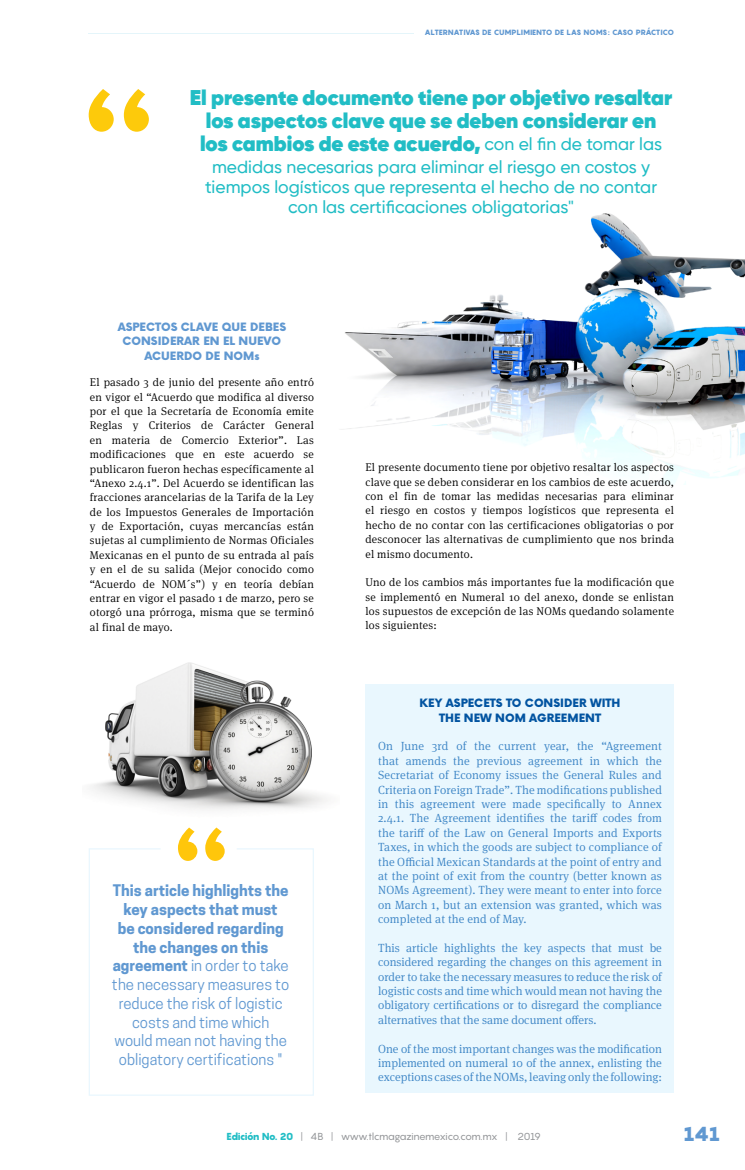
<style>
.page{position:relative;width:745px;height:1170px;background:#fff}
.page>*{position:absolute;margin:0;border:0;box-sizing:border-box;transform-origin:0 0}
.t1{font:800 21.25px/22.5px "Gilroy";color:#21bdc5;text-align:center}
.t2{font:900 20px "Pangram";color:#6098d1}
.t3{font:500 17.5px/20px "Gilroy";color:#21bdc5;text-align:center}
.t4{font:15px/18.8px "Cooper Hewitt";color:#6098d1;text-align:center}
.t5{font:300 11.88px/14.4px "Meta Serif Pro";color:#3b84c5;text-align:justify}
.t6{font:300 11.25px/14.4px "Meta Serif Pro";letter-spacing:.02em;color:#000;text-align:justify}
.t7{font:900 11.25px/14.4px "Now";color:#6098d1;text-align:center}
.t8{font:900 11.25px/14.4px "Now";color:#0254a1;text-align:center}
.t9{font:10px "Pangram";letter-spacing:-.06em;color:#939598}
.t10{font:900 7.5px "Pangram";letter-spacing:-.04em;color:#6098d1}
.s1{font-weight:500;font-size:17.5px}
.s2{font-weight:700}
.s3{font-weight:900;color:#21bdc5}
</style>
<div class="page">
<img style="left:341px;top:213px;width:403px;height:272px">
<img style="left:91px;top:662px;width:237px;height:148px">
<svg style="left:89px;top:848px;width:225px;height:248px"></svg>
<svg style="left:178px;top:827px;width:46px;height:33px"></svg>
<svg style="left:89px;top:89px;width:60px;height:43px"></svg>
<div style="left:365px;top:684px;width:308px;height:408px;background:#e9f7fe"></div>
<hr style="left:88px;top:33px;width:325px;height:1px;background:#e4f5fa">
<p class="t10" style="left:424px;top:27px;width:251px">ALTERNATIVAS DE CUMPLIMIENTO DE LAS NOMS: CASO PRÁCTICO</p>
<h1 class="t1" style="left:190px;top:87px;width:483px">El presente documento tiene por objetivo resaltar los aspectos clave que se deben considerar en los cambios de este acuerdo, <span class="s1">con el fin de tomar las</span></h1>
<h3 class="t3" style="left:205px;top:157px;width:453px">medidas necesarias para eliminar el riesgo en costos y tiempos logísticos que representa el hecho de no contar con las certificaciones obligatorias"</h3>
<p class="t7" style="left:118px;top:319px;width:170px">ASPECTOS CLAVE QUE DEBES<br>CONSIDERAR EN EL NUEVO<br>ACUERDO DE NOMs</p>
<p class="t6" style="left:90px;top:374px;width:225px">El pasado 3 de junio del presente año entró en vigor el “Acuerdo que modifica al diverso por el que la Secretaría de Economía emite Reglas y Criterios de Carácter General en materia de Comercio Exterior”. Las modificaciones que en este acuerdo se publicaron fueron hechas específicamente al “Anexo 2.4.1”. Del Acuerdo se identifican las fracciones arancelarias de la Tarifa de la Ley de los Impuestos Generales de Importación y de Exportación, cuyas mercancías están sujetas al cumplimiento de Normas Oficiales Mexicanas en el punto de su entrada al país y en el de su salida (Mejor conocido como “Acuerdo de NOM´s”) y en teoría debían entrar en vigor el pasado 1 de marzo, pero se otorgó una prórroga, misma que se terminó al final de mayo.</p>
<p class="t4" style="left:112px;top:881px;width:179px"><span class="s2">This article highlights the key aspects that must<br>be considered regarding the changes on this agreement</span> in order to take the necessary measures to reduce the risk of logistic costs and time which would mean not having the obligatory certifications "</p>
<p class="t6" style="left:365px;top:459px;width:310px">El presente documento tiene por objetivo resaltar los aspectos clave que se deben considerar en los cambios de este acuerdo, con el fin de tomar las medidas necesarias para eliminar el riesgo en costos y tiempos logísticos que representa el hecho de no contar con las certificaciones obligatorias o por desconocer las alternativas de cumplimiento que nos brinda el mismo documento.</p>
<p class="t6" style="left:365px;top:574px;width:310px">Uno de los cambios más importantes fue la modificación que se implementó en Numeral 10 del anexo, donde se enlistan los supuestos de excepción de las NOMs quedando solamente los siguientes:</p>
<p class="t8" style="left:419px;top:696px;width:202px">KEY ASPECETS TO CONSIDER WITH<br>THE NEW NOM AGREEMENT</p>
<p class="t5" style="left:378px;top:738px;width:285px">On June 3rd of the current year, the “Agreement that amends the previous agreement in which the Secretariat of Economy issues the General Rules and Criteria on Foreign Trade”. The modifications published in this agreement were made specifically to Annex 2.4.1. The Agreement identifies the tariff codes from the tariff of the Law on General Imports and Exports Taxes, in which the goods are subject to compliance of the Official Mexican Standards at the point of entry and at the point of exit from the country (better known as NOMs Agreement). They were meant to enter into force on March 1, but an extension was granted, which was completed at the end of May.</p>
<p class="t5" style="left:378px;top:939px;width:285px">This article highlights the key aspects that must be considered regarding the changes on this agreement in order to take the necessary measures to reduce the risk of logistic costs and time which would mean not having the obligatory certifications or to disregard the compliance alternatives that the same document offers.</p>
<p class="t5" style="left:378px;top:1040px;width:285px">One of the most important changes was the modification implemented on numeral 10 of the annex, enlisting the exceptions cases of the NOMs, leaving only the following:</p>
<p class="t9" style="left:226px;top:1130px;width:316px"><span class="s3">Edición No. 20</span> | 4B | www.tlcmagazinemexico.com.mx | 2019</p>
<h2 class="t2" style="left:683px;top:1120px;width:38px">141</h2>
</div>
